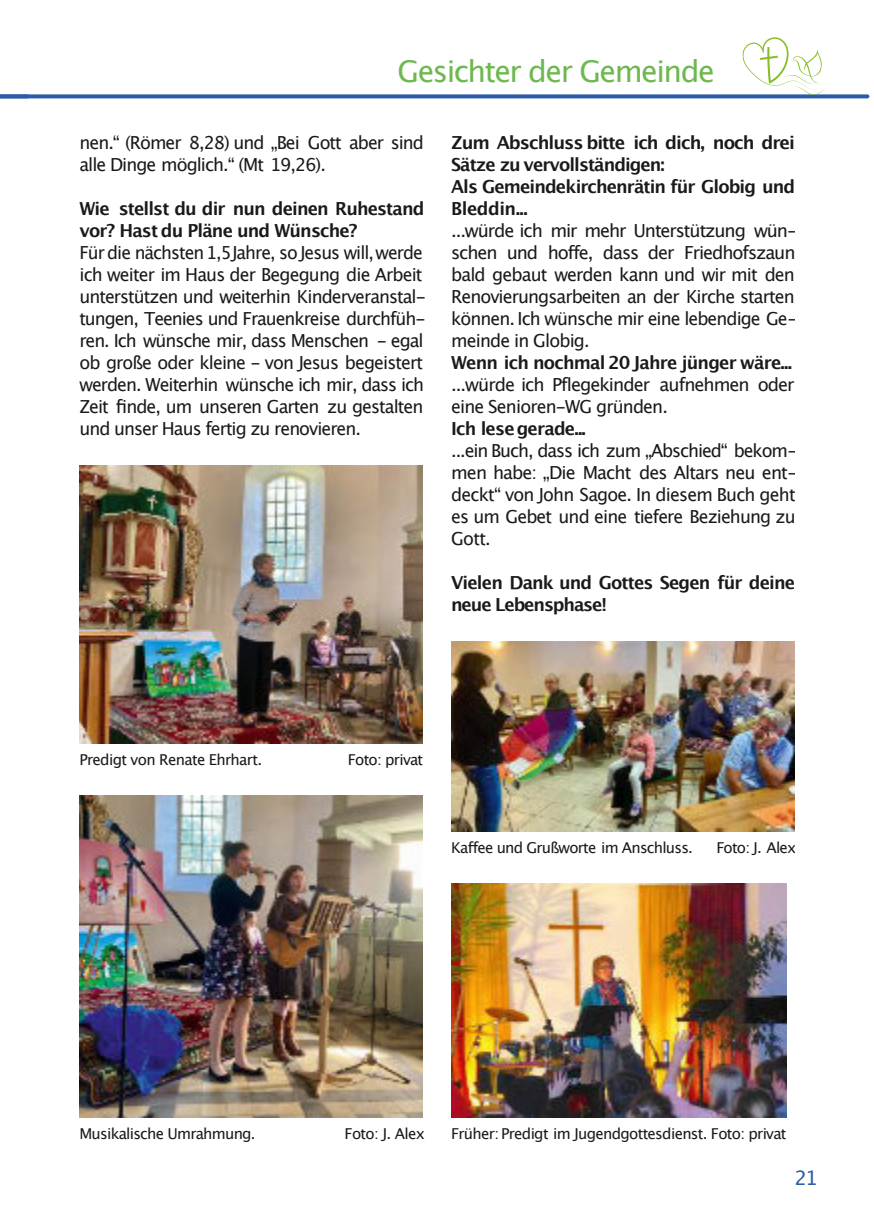
<style>
.page{position:relative;width:874px;height:1225px;background:#fff}
.page>*{position:absolute;margin:0;border:0;box-sizing:border-box;transform-origin:0 0}
.t1{font:30px "Lucida Grande";letter-spacing:-.05em;color:#6eb850}
.t2{font:20px "Lucida Grande";color:#2c5ca8}
.t3{font:18px/22px "Lucida Grande";letter-spacing:-.055em;color:#1a1a18}
.t4{font:700 18px/22px "Lucida Grande";letter-spacing:-.05em;color:#1a1a18}
.t5{font:15px "Lucida Grande";letter-spacing:-.045em;color:#1a1a18}
</style>
<div class="page">
<svg style="left:27px;top:94px;width:840px;height:4px;background:#3f6aaf"></svg>
<svg style="left:0;top:94px;width:27px;height:4px"></svg>
<img style="left:79px;top:465px;width:343px;height:278px">
<img style="left:451px;top:883px;width:335px;height:234px">
<img style="left:79px;top:795px;width:343px;height:322px">
<svg style="left:742px;top:37px;width:83px;height:58px"></svg>
<img style="left:451px;top:641px;width:343px;height:190px">
<h1 class="t1" style="left:397px;top:58px;width:318px">Gesichter der Gemeinde</h1>
<p class="t3" style="left:79px;top:133px;width:346px">nen.“ (Römer 8,28) und „Bei Gott aber sind alle Dinge möglich.“ (Mt 19,26).</p>
<p class="t4" style="left:79px;top:199px;width:346px">Wie stellst du dir nun deinen Ruhestand vor? Hast du Pläne und Wünsche?</p>
<p class="t3" style="left:79px;top:243px;width:348px">Für die nächsten 1,5Jahre, soJesus will,werde ich weiter im Haus der Begegung die Arbeit unterstützen und weiterhin Kinderveranstal&shy;tungen, Teenies und Frauenkreise durchfüh&shy;ren. Ich wünsche mir, dass Menschen - egal ob große oder kleine - von Jesus begeistert werden. Weiterhin wünsche ich mir, dass ich Zeit finde, um unseren Garten zu gestalten und unser Haus fertig zu renovieren.</p>
<p class="t4" style="left:451px;top:133px;width:345px">Zum Abschluss bitte ich dich, noch drei<br>Sätze zu vervollständigen:<br>Als Gemeindekirchenrätin für Globig und<br>Bleddin...</p>
<p class="t3" style="left:451px;top:221px;width:348px">...würde ich mir mehr Unterstützung wün&shy;schen und hoffe, dass der Friedhofszaun bald gebaut werden kann und wir mit den Renovierungsarbeiten an der Kirche starten können. Ich wünsche mir eine lebendige Ge&shy;meinde in Globig.</p>
<p class="t4" style="left:451px;top:353px;width:342px">Wenn ich nochmal 20 Jahre jünger wäre...</p>
<p class="t3" style="left:451px;top:375px;width:345px">...würde ich Pflegekinder aufnehmen oder eine Senioren-WG gründen.</p>
<p class="t4" style="left:451px;top:419px;width:136px">Ich lese gerade...</p>
<p class="t3" style="left:451px;top:441px;width:348px;text-align:justify">...ein Buch, dass ich zum „Abschied“ bekom&shy;men habe: „Die Macht des Altars neu ent&shy;deckt“ von John Sagoe. In diesem Buch geht es um Gebet und eine tiefere Beziehung zu Gott.</p>
<p class="t4" style="left:451px;top:573px;width:345px">Vielen Dank und Gottes Segen für deine neue Lebensphase!</p>
<p class="t5" style="left:79px;top:753px;width:184px">Predigt von Renate Ehrhart.</p>
<p class="t5" style="left:347px;top:753px;width:77px">Foto: privat</p>
<p class="t5" style="left:451px;top:841px;width:243px">Kaffee und Grußworte im Anschluss.</p>
<p class="t5" style="left:716px;top:841px;width:81px">Foto: J. Alex</p>
<p class="t5" style="left:79px;top:1127px;width:177px">Musikalische Umrahmung.</p>
<p class="t5" style="left:344px;top:1127px;width:82px">Foto: J. Alex</p>
<p class="t5" style="left:451px;top:1127px;width:337px">Früher: Predigt im Jugendgottesdienst. Foto: privat</p>
<p class="t2" style="left:794px;top:1169px;width:25px">21</p>
</div>
